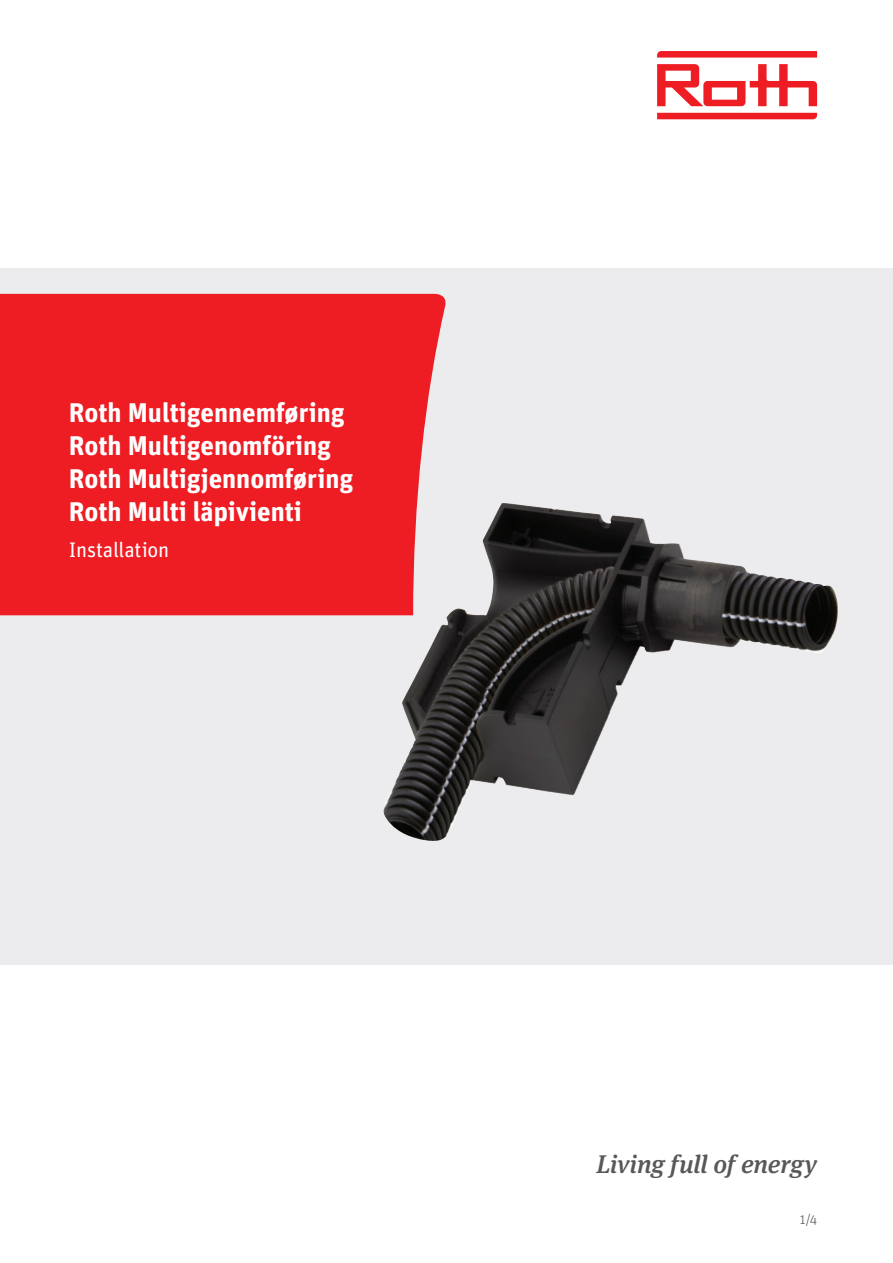
<style>
.page{position:relative;width:893px;height:1263px;background:#fff}
.page>*{position:absolute;margin:0;border:0;box-sizing:border-box;transform-origin:0 0}
.t1{font:700 27px/33px "Unit OT";color:#fff}
.t2{font:italic 500 25.5px "Meta Serif OT";letter-spacing:-.005em;color:#57585a}
.t3{font:21px "Unit OT";letter-spacing:-.01em;color:#fff}
.t4{font:300 13.5px "Unit OT";color:#57585a}
</style>
<div class="page">
<svg style="left:657px;top:113px;width:160px;height:6px"></svg>
<svg style="left:657px;top:51px;width:160px;height:7px"></svg>
<svg style="left:657px;top:64px;width:160px;height:42px"></svg>
<div style="left:0;top:268px;width:893px;height:696px;background:#ececee"></div>
<img style="left:382px;top:503px;width:456px;height:338px">
<div style="left:0;top:294px;width:448px;height:321px;background:#ee1d23"></div>
<p class="t1" style="left:69px;top:396px;width:286px">Roth Multigennemføring<br>Roth Multigenomföring<br>Roth Multigjennomføring<br>Roth Multi läpivienti</p>
<p class="t3" style="left:69px;top:536px;width:102px">Installation</p>
<p class="t2" style="left:596px;top:1148px;width:222px">Living full of energy</p>
<p class="t4" style="left:800px;top:1211px;width:19px">1/4</p>
</div>
